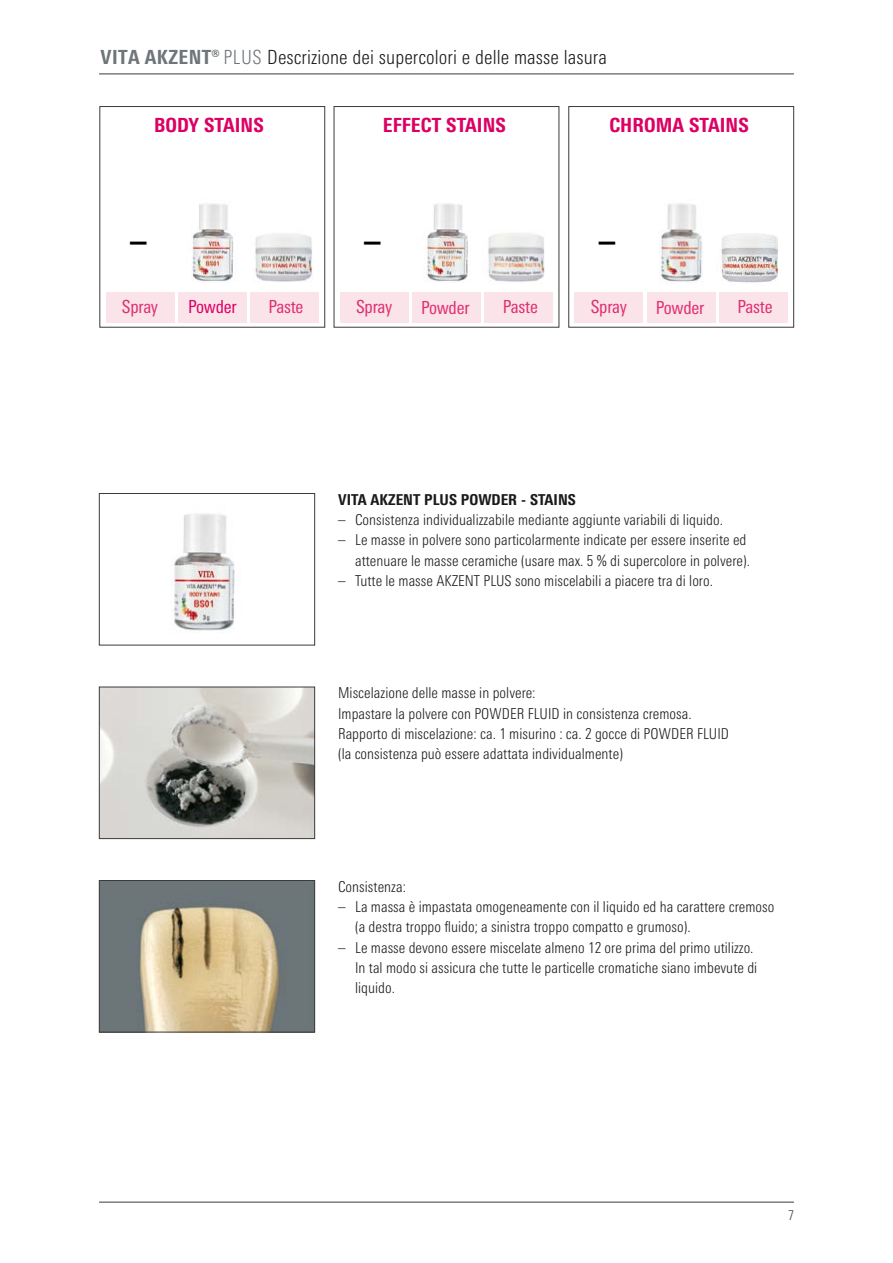
<style>
.page{position:relative;width:893px;height:1263px;background:#fff}
.page>*{position:absolute;margin:0;border:0;box-sizing:border-box;transform-origin:0 0}
.t1{font:800 condensed 33px "Univers Next Pro";color:#000}
.t2{font:300 condensed 19.5px "Univers Next Pro";letter-spacing:.005em;color:#1a1a1a}
.t3{font:800 condensed 19.5px "Univers Next Pro";letter-spacing:.005em;color:#dd0064}
.t4{font:condensed 18px "Univers Next Pro";letter-spacing:-.01em;color:#e02f71}
.t5{font:condensed 18px "Univers Next Pro";letter-spacing:-.01em;color:#dd0064}
.t6{font:300 condensed 15px/20.2px "Univers Next Pro";letter-spacing:.005em;color:#1a1a1a}
.t7{font:800 condensed 15px "Univers Next Pro";letter-spacing:.005em;color:#1a1a1a}
.t8{font:300 condensed 13.5px "Univers Next Pro";color:#3b3b3a}
.s1{font-weight:800;color:#6f767a}
.s2{color:#6f767a}
</style>
<div class="page">
<hr style="left:99px;top:74px;width:695px;height:1px;background:#3b3b3a">
<hr style="left:99px;top:1202px;width:695px;height:1px;background:#3b3b3a">
<div style="left:568px;top:106px;width:226px;height:221px;border:1px solid #3b3b3a"></div>
<img style="left:424px;top:203px;width:44px;height:79px">
<img style="left:171px;top:514px;width:64px;height:117px">
<div style="left:99px;top:493px;width:216px;height:152px;border:1px solid #3b3b3a"></div>
<img style="left:101px;top:689px;width:212px;height:148px">
<div style="left:99px;top:687px;width:216px;height:152px;border:1px solid #3b3b3a"></div>
<img style="left:101px;top:882px;width:212px;height:148px">
<div style="left:99px;top:880px;width:216px;height:152px;border:1px solid #3b3b3a"></div>
<div style="left:340px;top:292px;width:68px;height:31px;background:#fae3e9"></div>
<div style="left:106px;top:292px;width:68px;height:31px;background:#fae3e9"></div>
<div style="left:575px;top:292px;width:68px;height:31px;background:#fae3e9"></div>
<div style="left:412px;top:292px;width:68px;height:31px;background:#fae3e9"></div>
<div style="left:647px;top:292px;width:68px;height:31px;background:#fae3e9"></div>
<div style="left:485px;top:292px;width:68px;height:31px;background:#fae3e9"></div>
<div style="left:719px;top:292px;width:68px;height:31px;background:#fae3e9"></div>
<div style="left:179px;top:292px;width:68px;height:31px;background:#fae3e9"></div>
<div style="left:251px;top:292px;width:68px;height:31px;background:#fae3e9"></div>
<div style="left:100px;top:106px;width:225px;height:221px;border:1px solid #3b3b3a"></div>
<img style="left:189px;top:204px;width:45px;height:78px">
<img style="left:255px;top:234px;width:58px;height:48px">
<img style="left:488px;top:232px;width:57px;height:52px">
<img style="left:721px;top:233px;width:58px;height:50px">
<img style="left:659px;top:203px;width:44px;height:79px">
<h2 class="t2" style="left:101px;top:46px;width:508px"><span class="s1">VITA AKZENT®</span> <span class="s2">PLUS</span> Descrizione dei supercolori e delle masse lasura</h2>
<h2 class="t3" style="left:154px;top:113px;width:111px">BODY STAINS</h2>
<h2 class="t3" style="left:383px;top:113px;width:125px">EFFECT STAINS</h2>
<h2 class="t3" style="left:609px;top:113px;width:141px">CHROMA STAINS</h2>
<h1 class="t1" style="left:130px;top:221px;width:18px">–</h1>
<h1 class="t1" style="left:364px;top:221px;width:18px">–</h1>
<h1 class="t1" style="left:599px;top:221px;width:18px">–</h1>
<p class="t4" style="left:122px;top:296px;width:38px">Spray</p>
<p class="t5" style="left:188px;top:297px;width:50px">Powder</p>
<p class="t4" style="left:268px;top:297px;width:37px">Paste</p>
<p class="t4" style="left:356px;top:296px;width:38px">Spray</p>
<p class="t4" style="left:421px;top:297px;width:50px">Powder</p>
<p class="t4" style="left:503px;top:296px;width:37px">Paste</p>
<p class="t4" style="left:591px;top:296px;width:38px">Spray</p>
<p class="t4" style="left:656px;top:297px;width:50px">Powder</p>
<p class="t4" style="left:737px;top:296px;width:37px">Paste</p>
<p class="t7" style="left:338px;top:490px;width:239px">VITA AKZENT PLUS POWDER - STAINS</p>
<p class="t6" style="left:338px;top:509px;width:386px">– Consistenza individualizzabile mediante aggiunte variabili di liquido.</p>
<p class="t6" style="left:338px;top:530px;width:413px;text-align:right">– Le masse in polvere sono particolarmente indicate per essere inserite ed attenuare le masse ceramiche (usare max. 5 % di supercolore in polvere).</p>
<p class="t6" style="left:338px;top:570px;width:376px">– Tutte le masse AKZENT PLUS sono miscelabili a piacere tra di loro.</p>
<p class="t6" style="left:338px;top:683px;width:392px">Miscelazione delle masse in polvere:<br>Impastare la polvere con POWDER FLUID in consistenza cremosa.<br>Rapporto di miscelazione: ca. 1 misurino : ca. 2 gocce di POWDER FLUID (la consistenza può essere adattata individualmente)</p>
<p class="t6" style="left:338px;top:876px;width:69px">Consistenza:</p>
<p class="t6" style="left:355px;top:896px;width:421px;text-indent:-17px">– La massa è impastata omogeneamente con il liquido ed ha carattere cremoso (a destra troppo fluido; a sinistra troppo compatto e grumoso).</p>
<p class="t6" style="left:355px;top:937px;width:404px;text-indent:-17px">– Le masse devono essere miscelate almeno 12 ore prima del primo utilizzo.<br>In tal modo si assicura che tutte le particelle cromatiche siano imbevute di liquido.</p>
<p class="t8" style="left:788px;top:1207px;width:7px">7</p>
</div>
